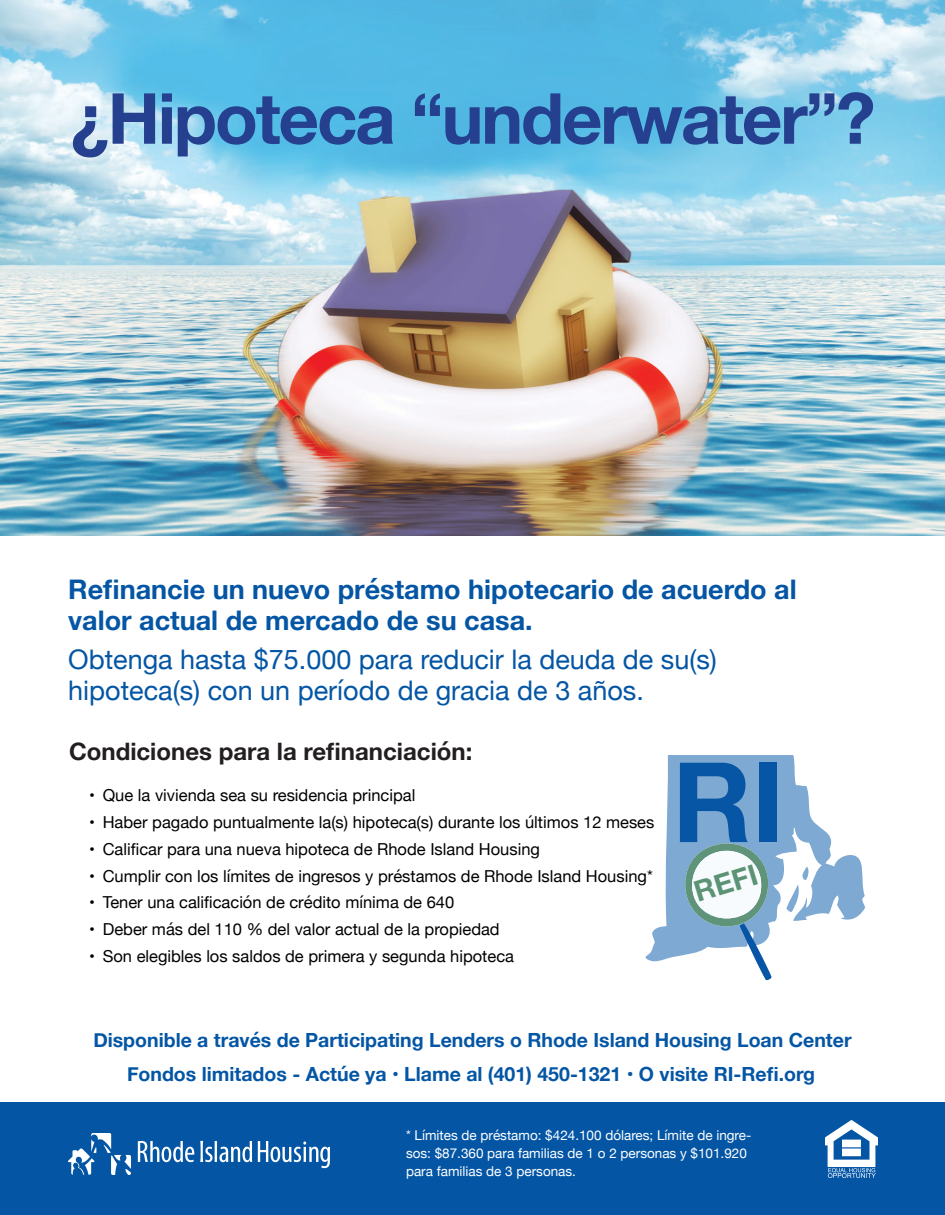
<style>
.page{position:relative;width:945px;height:1215px;background:#fff}
.page>*{position:absolute;margin:0;border:0;box-sizing:border-box;transform-origin:0 0}
.t1{font:700 111.15px "Helvetica Neue";color:#0656a5}
.t2{font:700 70.5px "Helvetica Neue";letter-spacing:-.03em;color:#25408f}
.t3{font:700 28.8px "Helvetica Neue";color:#5c9375}
.t4{font:27px/31.5px "Helvetica Neue";color:#0456a5}
.t5{font:700 27px/31.5px "Helvetica Neue";color:#0456a5}
.t6{font:700 24px "Helvetica Neue";color:#231f20}
.t7{font:700 19.5px "Helvetica Neue";color:#0456a5}
.t8{font:16.5px "Helvetica Neue";color:#000}
.t9{font:13.5px/18px "Helvetica Neue";color:#fff}
</style>
<div class="page">
<img style="left:0;top:0;width:945px;height:536px">
<div style="left:0;top:1103px;width:945px;height:112px;background:#0456a5"></div>
<svg style="left:645px;top:755px;width:220px;height:225px"></svg>
<img style="left:825px;top:1120px;width:53px;height:57px">
<img style="left:68px;top:1133px;width:261px;height:41px">
<h2 class="t2" style="left:71px;top:63px;width:806px">¿Hipoteca “underwater”?</h2>
<h3 class="t5" style="left:68px;top:574px;width:730px">Refinancie un nuevo préstamo hipotecario de acuerdo al valor actual de mercado de su casa.</h3>
<h3 class="t4" style="left:68px;top:645px;width:650px">Obtenga hasta $75.000 para reducir la deuda de su(s) hipoteca(s) con un período de gracia de 3 años.</h3>
<h3 class="t6" style="left:69px;top:733px;width:405px">Condiciones para la refinanciación:</h3>
<p class="t8" style="left:89px;top:783px;width:328px">• Que la vivienda sea su residencia principal</p>
<p class="t8" style="left:89px;top:810px;width:567px">• Haber pagado puntualmente la(s) hipoteca(s) durante los últimos 12 meses</p>
<p class="t8" style="left:89px;top:837px;width:452px">• Calificar para una nueva hipoteca de Rhode Island Housing</p>
<p class="t8" style="left:89px;top:864px;width:565px">• Cumplir con los límites de ingresos y préstamos de Rhode Island Housing*</p>
<p class="t8" style="left:89px;top:891px;width:366px">• Tener una calificación de crédito mínima de 640</p>
<p class="t8" style="left:89px;top:918px;width:412px">• Deber más del 110 % del valor actual de la propiedad</p>
<p class="t8" style="left:89px;top:945px;width:426px">• Son elegibles los saldos de primera y segunda hipoteca</p>
<h1 class="t1" style="left:672px;top:715px;width:114px">RI</h1>
<h3 class="t3" style="left:688px;top:871px;width:66px;rotate:-17deg">REFI</h3>
<p class="t7" style="left:93px;top:1025px;width:760px">Disponible a través de Participating Lenders o Rhode Island Housing Loan Center</p>
<p class="t7" style="left:127px;top:1059px;width:689px">Fondos limitados - Actúe ya • Llame al (401) 450-1321 • O visite RI-Refi.org</p>
<p class="t9" style="left:406px;top:1127px;width:347px">* Límites de préstamo: $424.100 dólares; Límite de ingre&shy;sos: $87.360 para familias de 1 o 2 personas y $101.920 para familias de 3 personas.</p>
</div>
